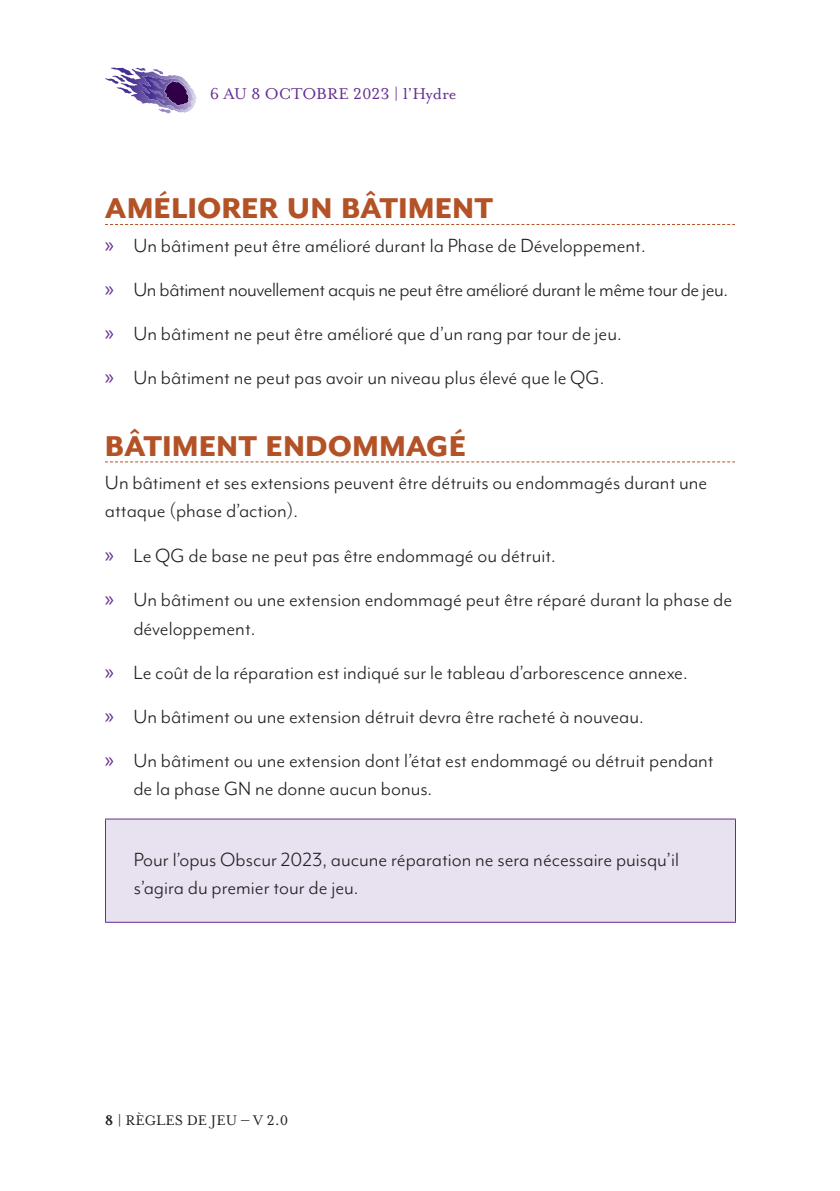
<style>
.page{position:relative;width:840px;height:1191px;background:#fff}
.page>*{position:absolute;margin:0;border:0;box-sizing:border-box;transform-origin:0 0}
.t1{font:800 33px "Mr Eaves Mod OT";color:#b45227}
.t2{font:22px/44px "Mr Eaves Mod OT";color:#231f20}
.t3{font:18px "Mrs Eaves OT";color:#652d91}
.t4{font:16px "Mrs Eaves OT";color:#231f20}
.s1{font-family:"Myriad Pro";color:#652d91}
.s2{font-weight:700}
</style>
<div class="page">
<svg style="left:105px;top:68px;width:87px;height:45px"></svg>
<svg style="left:105px;top:224px;width:629px;height:1px"></svg>
<svg style="left:105px;top:461px;width:629px;height:1px"></svg>
<div style="left:105px;top:819px;width:630px;height:103px;background:#e8e1ef"></div>
<hr style="left:105px;top:818px;width:630px;height:1px;background:#652d91">
<hr style="left:105px;top:819px;width:1px;height:102px;background:#652d91">
<hr style="left:734px;top:819px;width:1px;height:102px;background:#652d91">
<hr style="left:105px;top:921px;width:630px;height:1px;background:#652d91">
<p class="t3" style="left:210px;top:84px;width:248px">6 AU 8 OCTOBRE 2023 | l’Hydre</p>
<h1 class="t1" style="left:105px;top:189px;width:389px">AMÉLIORER UN BÂTIMENT</h1>
<p class="t2" style="left:105px;top:223px;width:624px"><span class="s1">»</span> Un bâtiment peut être amélioré durant la Phase de Développement.<br><span class="s1">»</span> Un bâtiment nouvellement acquis ne peut être amélioré durant le même tour de jeu. <span class="s1">»</span> Un bâtiment ne peut être amélioré que d’un rang par tour de jeu.<br><span class="s1">»</span> Un bâtiment ne peut pas avoir un niveau plus élevé que le QG.</p>
<h1 class="t1" style="left:105px;top:427px;width:362px">BÂTIMENT ENDOMMAGÉ</h1>
<p class="t2" style="left:105px;top:469px;width:603px;line-height:28px">Un bâtiment et ses extensions peuvent être détruits ou endommagés durant une attaque (phase d’action).</p>
<p class="t2" style="left:105px;top:534px;width:628px"><span class="s1">»</span> Le QG de base ne peut pas être endommagé ou détruit.<br><span class="s1">»</span> Un bâtiment ou une extension endommagé peut être réparé durant la phase de</p>
<p class="t2" style="left:105px;top:606px;width:610px;text-indent:28px">développement.<br><span class="s1">»</span> Le coût de la réparation est indiqué sur le tableau d’arborescence annexe.<br><span class="s1">»</span> Un bâtiment ou une extension détruit devra être racheté à nouveau.<br><span class="s1">»</span> Un bâtiment ou une extension dont l’état est endommagé ou détruit pendant</p>
<p class="t2" style="left:133px;top:766px;width:300px">de la phase GN ne donne aucun bonus.</p>
<p class="t2" style="left:134px;top:845px;width:546px;line-height:28px">Pour l’opus Obscur 2023, aucune réparation ne sera nécessaire puisqu’il s’agira du premier tour de jeu.</p>
<p class="t4" style="left:105px;top:1110px;width:185px"><span class="s2">8</span> | RÈGLES DE JEU – V 2.0</p>
</div>
